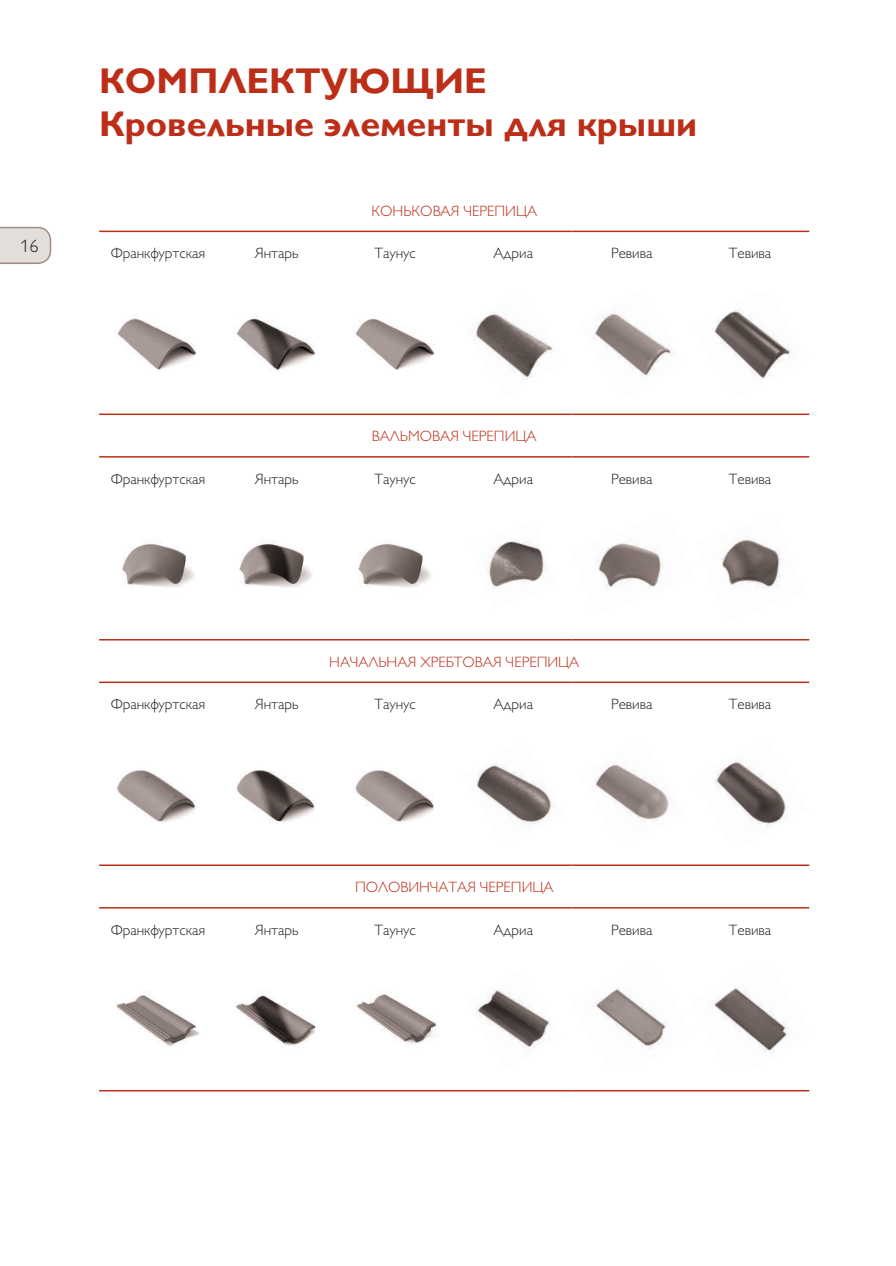
<style>
.page{position:relative;width:896px;height:1266px;background:#fff}
.page>*{position:absolute;margin:0;border:0;box-sizing:border-box;transform-origin:0 0}
.t1{font:700 36px/43.2px "Gill Sans C";color:#bc2e18}
.t2{font:18px "Gill Sans Light C";color:#231f20}
.t3{font:15px "Gill Sans Light C";color:#231f20}
.t4{font:15px "Gill Sans Light C";color:#bc2e18}
</style>
<div class="page">
<svg style="left:0;top:226px;width:52px;height:38px;background:#dfd8d5"></svg>
<hr style="left:99px;top:230px;width:473px;height:2px;background:#bc2e18">
<hr style="left:572px;top:230px;width:237px;height:2px;background:#bc2e18">
<hr style="left:99px;top:456px;width:473px;height:1px;background:#bc2e18">
<hr style="left:572px;top:456px;width:237px;height:1px;background:#bc2e18">
<hr style="left:99px;top:681px;width:473px;height:2px;background:#bc2e18">
<hr style="left:572px;top:681px;width:237px;height:2px;background:#bc2e18">
<hr style="left:99px;top:907px;width:473px;height:1px;background:#bc2e18">
<hr style="left:572px;top:907px;width:237px;height:1px;background:#bc2e18">
<hr style="left:99px;top:413px;width:473px;height:2px;background:#bc2e18">
<hr style="left:572px;top:413px;width:237px;height:2px;background:#bc2e18">
<hr style="left:99px;top:639px;width:473px;height:1px;background:#bc2e18">
<hr style="left:572px;top:639px;width:237px;height:1px;background:#bc2e18">
<hr style="left:99px;top:864px;width:473px;height:2px;background:#bc2e18">
<hr style="left:572px;top:864px;width:237px;height:2px;background:#bc2e18">
<hr style="left:99px;top:1089px;width:473px;height:2px;background:#bc2e18">
<hr style="left:572px;top:1089px;width:237px;height:2px;background:#bc2e18">
<img style="left:117px;top:318px;width:80px;height:52px">
<img style="left:122px;top:544px;width:72px;height:43px">
<img style="left:236px;top:315px;width:79px;height:56px">
<img style="left:239px;top:541px;width:73px;height:46px">
<img style="left:476px;top:312px;width:77px;height:68px">
<img style="left:487px;top:540px;width:59px;height:47px">
<img style="left:353px;top:315px;width:81px;height:55px">
<img style="left:358px;top:544px;width:73px;height:43px">
<img style="left:594px;top:313px;width:80px;height:64px">
<img style="left:597px;top:543px;width:67px;height:46px">
<img style="left:115px;top:995px;width:85px;height:52px">
<svg style="left:235px;top:995px;width:81px;height:51px"></svg>
<img style="left:475px;top:990px;width:75px;height:58px">
<svg style="left:356px;top:994px;width:83px;height:50px"></svg>
<img style="left:596px;top:988px;width:72px;height:61px">
<svg style="left:714px;top:988px;width:74px;height:64px"></svg>
<img style="left:713px;top:310px;width:78px;height:70px">
<img style="left:117px;top:770px;width:80px;height:53px">
<svg style="left:235px;top:770px;width:80px;height:53px"></svg>
<img style="left:476px;top:762px;width:79px;height:63px">
<svg style="left:353px;top:770px;width:81px;height:52px"></svg>
<img style="left:594px;top:764px;width:75px;height:58px">
<img style="left:714px;top:761px;width:75px;height:67px">
<img style="left:720px;top:536px;width:62px;height:54px">
<p class="t2" style="left:20px;top:240px;width:19px">16</p>
<h1 class="t1" style="left:99px;top:63px;width:599px">КОМПЛЕКТУЮЩИЕ<br>Кровельные элементы для крыши</h1>
<p class="t4" style="left:371px;top:205px;width:167px">КОНЬКОВАЯ ЧЕРЕПИЦА</p>
<p class="t3" style="left:111px;top:248px;width:96px">Франкфуртская</p>
<p class="t3" style="left:255px;top:248px;width:45px">Янтарь</p>
<p class="t3" style="left:374px;top:248px;width:43px">Таунус</p>
<p class="t3" style="left:493px;top:248px;width:41px">Адриа</p>
<p class="t3" style="left:611px;top:248px;width:43px">Ревива</p>
<p class="t3" style="left:728px;top:248px;width:44px">Тевива</p>
<p class="t4" style="left:372px;top:431px;width:166px">ВАЛЬМОВАЯ ЧЕРЕПИЦА</p>
<p class="t3" style="left:111px;top:473px;width:96px">Франкфуртская</p>
<p class="t3" style="left:255px;top:473px;width:45px">Янтарь</p>
<p class="t3" style="left:374px;top:473px;width:43px">Таунус</p>
<p class="t3" style="left:493px;top:473px;width:41px">Адриа</p>
<p class="t3" style="left:611px;top:473px;width:43px">Ревива</p>
<p class="t3" style="left:728px;top:473px;width:44px">Тевива</p>
<p class="t4" style="left:329px;top:656px;width:251px">НАЧАЛЬНАЯ ХРЕБТОВАЯ ЧЕРЕПИЦА</p>
<p class="t3" style="left:111px;top:699px;width:96px">Франкфуртская</p>
<p class="t3" style="left:255px;top:699px;width:45px">Янтарь</p>
<p class="t3" style="left:374px;top:699px;width:43px">Таунус</p>
<p class="t3" style="left:493px;top:699px;width:41px">Адриа</p>
<p class="t3" style="left:611px;top:699px;width:43px">Ревива</p>
<p class="t3" style="left:728px;top:699px;width:44px">Тевива</p>
<p class="t4" style="left:355px;top:881px;width:200px">ПОЛОВИНЧАТАЯ ЧЕРЕПИЦА</p>
<p class="t3" style="left:111px;top:924px;width:96px">Франкфуртская</p>
<p class="t3" style="left:255px;top:924px;width:45px">Янтарь</p>
<p class="t3" style="left:374px;top:924px;width:43px">Таунус</p>
<p class="t3" style="left:493px;top:924px;width:41px">Адриа</p>
<p class="t3" style="left:611px;top:924px;width:43px">Ревива</p>
<p class="t3" style="left:728px;top:924px;width:44px">Тевива</p>
</div>
